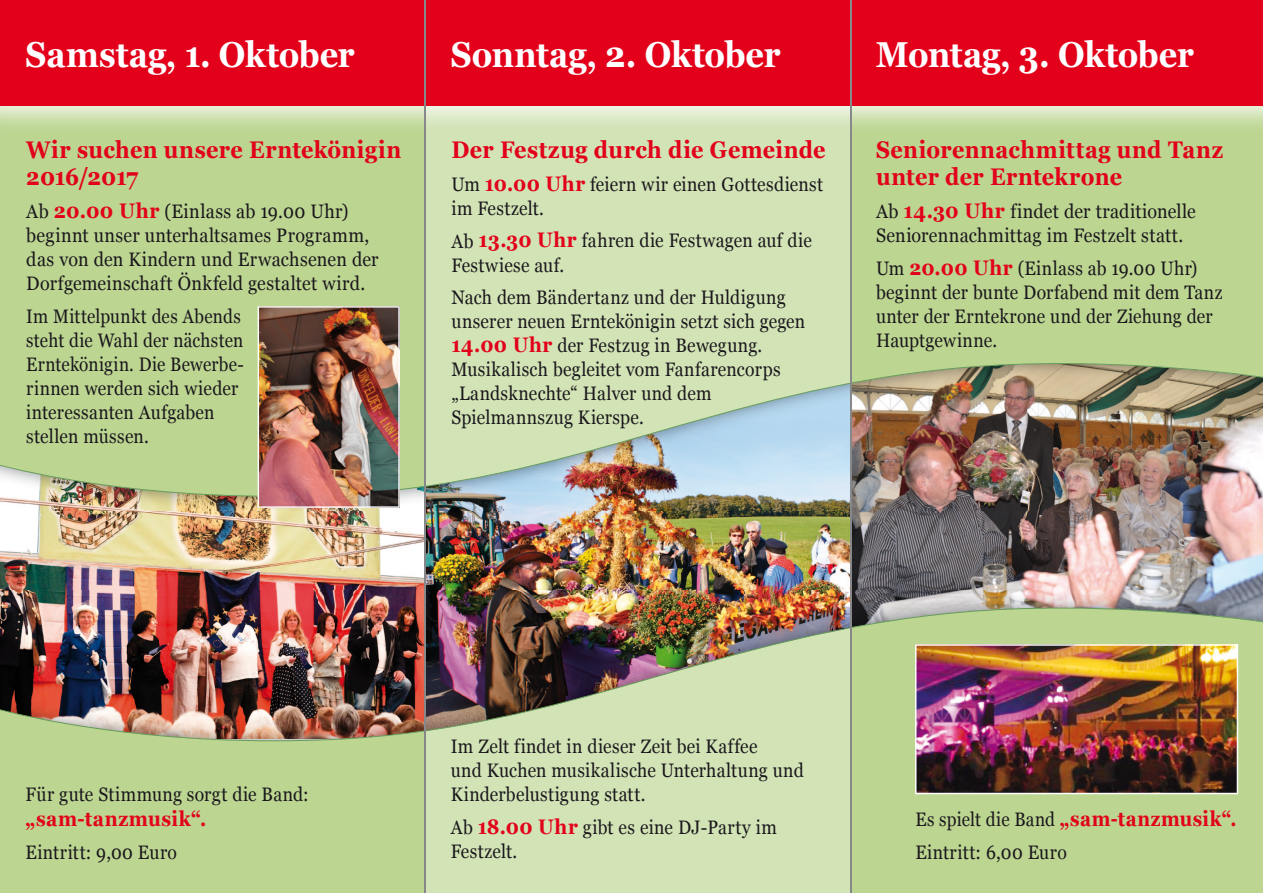
<style>
.page{position:relative;width:1263px;height:893px;background:#fff}
.page>*{position:absolute;margin:0;border:0;box-sizing:border-box;transform-origin:0 0}
.t1{font:700 36px "Georgia";letter-spacing:-.01em;color:#fff;scale:.9 1}
.t2{font:700 24px/27px "Georgia";letter-spacing:.015em;color:#e2001a;scale:.9 1}
.t3{font:700 21px "Georgia";letter-spacing:.03em;color:#e2001a;scale:.88 1}
.t4{font:700 21px "Georgia";letter-spacing:.03em;color:#e2001a;scale:.9 1}
.t5{font:19.5px/24px "Georgia";letter-spacing:.015em;color:#1a171c;scale:.9 1}
.t6{font:19.5px/24px "Georgia";letter-spacing:.015em;color:#1a171c;scale:.92 1}
.t7{font:19.5px/24px "Georgia";letter-spacing:.015em;color:#1a171c;scale:.88 1}
.s1{font-weight:700;font-size:21px;color:#e2001a}
.s2{font-weight:400;font-size:19.5px;color:#1a171c}
</style>
<div class="page">
<img style="left:0;top:511px;width:1263px;height:79px">
<img style="left:15px;top:503px;width:365px;height:8px">
<img style="left:638px;top:503px;width:212px;height:8px">
<img style="left:478px;top:503px;width:160px;height:8px">
<img style="left:426px;top:503px;width:52px;height:8px">
<img style="left:1160px;top:503px;width:103px;height:8px">
<svg style="left:0;top:106px;width:1263px;height:391px;background:#bfcf9d"></svg>
<img style="left:0;top:590px;width:850px;height:18px">
<img style="left:851px;top:590px;width:412px;height:18px">
<img style="left:0;top:608px;width:1263px;height:285px">
<div style="left:0;top:0;width:1263px;height:106px;background:#e2001a"></div>
<img style="left:915px;top:644px;width:323px;height:150px">
<img style="left:258px;top:306px;width:142px;height:202px">
<hr style="left:424px;top:0;width:2px;height:893px;background:#87888a">
<hr style="left:850px;top:0;width:1px;height:893px;background:#87888a">
<h1 class="t1" style="left:26px;top:31px;width:367px">Samstag, 1. Oktober</h1>
<h1 class="t1" style="left:451px;top:31px;width:368px">Sonntag, 2. Oktober</h1>
<h1 class="t1" style="left:876px;top:31px;width:355px">Montag, 3. Oktober</h1>
<p class="t2" style="left:26px;top:137px;width:418px">Wir suchen unsere Erntekönigin<br>2016/2017</p>
<p class="t6" style="left:26px;top:200px;width:384px">Ab <span class="s1">20.00 Uhr</span> (Einlass ab 19.00 Uhr) beginnt unser unterhaltsames Programm, das von den Kindern und Erwachsenen der Dorfgemeinschaft Önkfeld gestaltet wird.</p>
<p class="t7" style="left:26px;top:304px;width:249px">Im Mittelpunkt des Abends steht die Wahl der nächsten<br>Erntekönigin. Die Bewerbe&shy;rinnen werden sich wieder interessanten Aufgaben stellen müssen.</p>
<p class="t2" style="left:451px;top:137px;width:417px">Der Festzug durch die Gemeinde</p>
<p class="t5" style="left:451px;top:173px;width:414px">Um <span class="s1">10.00 Uhr</span> feiern wir einen Gottesdienst im Festzelt.</p>
<p class="t5" style="left:451px;top:229px;width:402px">Ab <span class="s1">13.30 Uhr</span> fahren die Festwagen auf die<br>Festwiese auf.</p>
<p class="t5" style="left:451px;top:286px;width:395px">Nach dem Bändertanz und der Huldigung unserer neuen Erntekönigin setzt sich gegen <span class="s1">14.00 Uhr</span> der Festzug in Bewegung.<br>Musikalisch begleitet vom Fanfarencorps „Landsknechte“ Halver und dem Spielmannszug Kierspe.</p>
<p class="t2" style="left:876px;top:137px;width:387px">Seniorennachmittag und Tanz unter der Erntekrone</p>
<p class="t6" style="left:876px;top:200px;width:349px">Ab <span class="s1">14.30 Uhr</span> findet der traditionelle<br>Seniorennachmittag im Festzelt statt.</p>
<p class="t5" style="left:876px;top:256px;width:387px">Um <span class="s1">20.00 Uhr</span> (Einlass ab 19.00 Uhr) beginnt der bunte Dorfabend mit dem Tanz unter der Erntekrone und der Ziehung der<br>Hauptgewinne.</p>
<p class="t5" style="left:26px;top:783px;width:316px">Für gute Stimmung sorgt die Band:</p>
<p class="t4" style="left:26px;top:806px;width:202px">„sam-tanzmusik“.</p>
<p class="t5" style="left:26px;top:841px;width:170px">Eintritt: 9,00 Euro</p>
<p class="t5" style="left:451px;top:735px;width:394px">Im Zelt findet in dieser Zeit bei Kaffee<br>und Kuchen musikalische Unterhaltung und<br>Kinderbelustigung statt.</p>
<p class="t5" style="left:451px;top:815px;width:364px">Ab <span class="s1">18.00 Uhr</span> gibt es eine DJ-Party im<br>Festzelt.</p>
<p class="t3" style="left:915px;top:806px;width:367px"><span class="s2">Es spielt die Band</span> „sam-tanzmusik“.</p>
<p class="t5" style="left:915px;top:841px;width:170px">Eintritt: 6,00 Euro</p>
</div>
